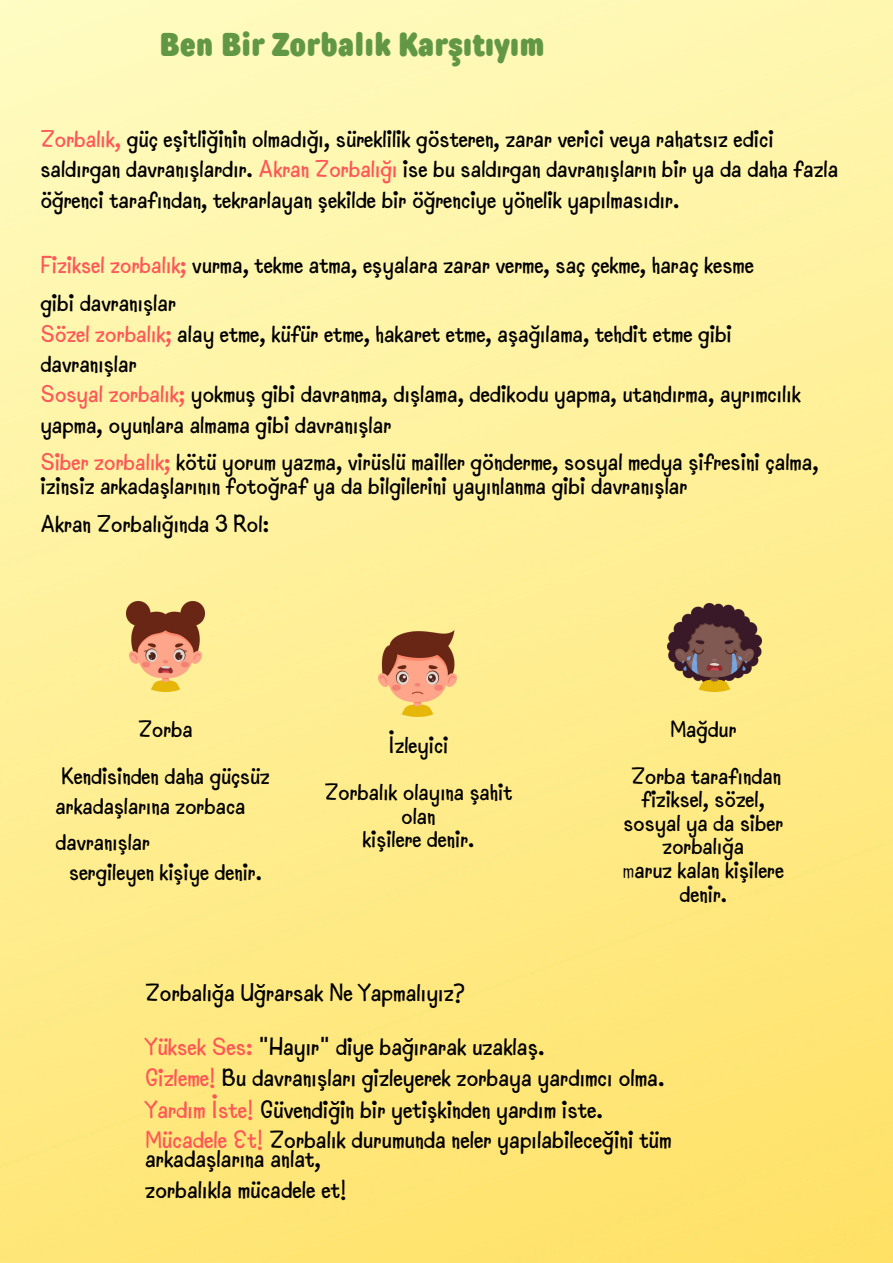
<style>
.page{position:relative;width:893px;height:1263px;background:#fff}
.page>*{position:absolute;margin:0;border:0;box-sizing:border-box;transform-origin:0 0}
.t1{font:900 33.6px "TT Rounds Condensed";color:#629845}
.t2{font:25.95px/31px "Good Friend";color:#000}
.t3{font:25.35px/30.4px "Good Friend";color:#000}
.t4{font:24.83px/23.5px "Good Friend";color:#000;text-align:center}
.s1{color:#ff5757}
.s2{font-family:"Good Friend Layer One"}
</style>
<div class="page">
<img style="left:0;top:0;width:893px;height:1263px">
<img style="left:126px;top:602px;width:78px;height:90px">
<img style="left:378px;top:631px;width:78px;height:85px">
<img style="left:667px;top:603px;width:94px;height:89px">
<h1 class="t1" style="left:159px;top:21px;width:387px">Ben Bir Zorbalık Karşıtıyım</h1>
<p class="t3" style="left:40px;top:123px;width:799px"><span class="s1">Zorbalık,</span> güç eşitliğinin olmadığı, süreklilik gösteren, zarar verici veya rahatsız edici saldırgan davranışlardır. <span class="s1">Akran Zorbalığı</span> ise bu saldırgan davranışların bir ya da daha fazla öğrenci tarafından, tekrarlayan şekilde bir öğrenciye yönelik yapılmasıdır.</p>
<p class="t3" style="left:40px;top:246px;width:715px;line-height:37.7px"><span class="s1">Fiziksel zorbalık;</span> vurma, tekme atma, eşyalara zarar verme, saç çekme, haraç kesme gibi davranışlar</p>
<p class="t3" style="left:40px;top:318px;width:762px"><span class="s1">Sözel zorbalık;</span> alay etme, küfür etme, hakaret etme, aşağılama, tehdit etme gibi davranışlar<br><span class="s1">Sosyal zorbalık;</span> yokmuş gibi davranma, dışlama, dedikodu yapma, utandırma, ayrımcılık yapma, oyunlara almama gibi davranışlar</p>
<p class="t3" style="left:40px;top:449px;width:780px;line-height:24.6px"><span class="s1">Siber zorbalık;</span> kötü yorum yazma, virüslü mailler gönderme, sosyal medya şifresini çalma, izinsiz arkadaşlarının fotoğraf ya da bilgilerini yayınlanma gibi davranışlar</p>
<p class="t3" style="left:40px;top:508px;width:230px">Akran Zorbalığında 3 Rol:</p>
<p class="t4" style="left:61px;top:705px;width:210px;line-height:47.1px">Zorba<br>Kendisinden daha güçsüz</p>
<p class="t4" style="left:56px;top:787px;width:191px;line-height:36.5px;text-align:left">arkadaşlarına zorbaca davranışlar</p>
<p class="t4" style="left:69px;top:860px;width:194px">sergileyen kişiye denir.</p>
<p class="t4" style="left:324px;top:721px;width:189px;line-height:47.1px">İzleyici<br>Zorbalık olayına şahit</p>
<p class="t4" style="left:362px;top:803px;width:113px">olan<br>kişilere denir.</p>
<p class="t4" style="left:631px;top:705px;width:151px;line-height:47.1px">Mağdur<br>Zorba tarafından</p>
<p class="t4" style="left:622px;top:787px;width:163px">fiziksel, sözel, sosyal ya da siber zorbalığa<br><span class="s2">m</span>aruz kalan kişilere denir.</p>
<p class="t2" style="left:145px;top:965px;width:401px;line-height:54.4px">Zorbalığa Uğrarsak Ne Yapmalıyız?<br><span class="s1">Yüksek Ses:</span> "Hayır" diye bağırarak uzaklaş.</p>
<p class="t2" style="left:145px;top:1062px;width:528px"><span class="s1">Gizleme!</span> Bu davranışları gizleyerek zorbaya yardımcı olma.<br><span class="s1">Yardım İste!</span> Güvendiğin bir yetişkinden yardım iste.<br><span class="s1">Mücadele Et!</span> Zorbalık durumunda neler yapılabileceğini tüm</p>
<p class="t2" style="left:145px;top:1142px;width:203px;line-height:31.4px">arkadaşlarına anlat, zorbalıkla mücadele et!</p>
</div>
